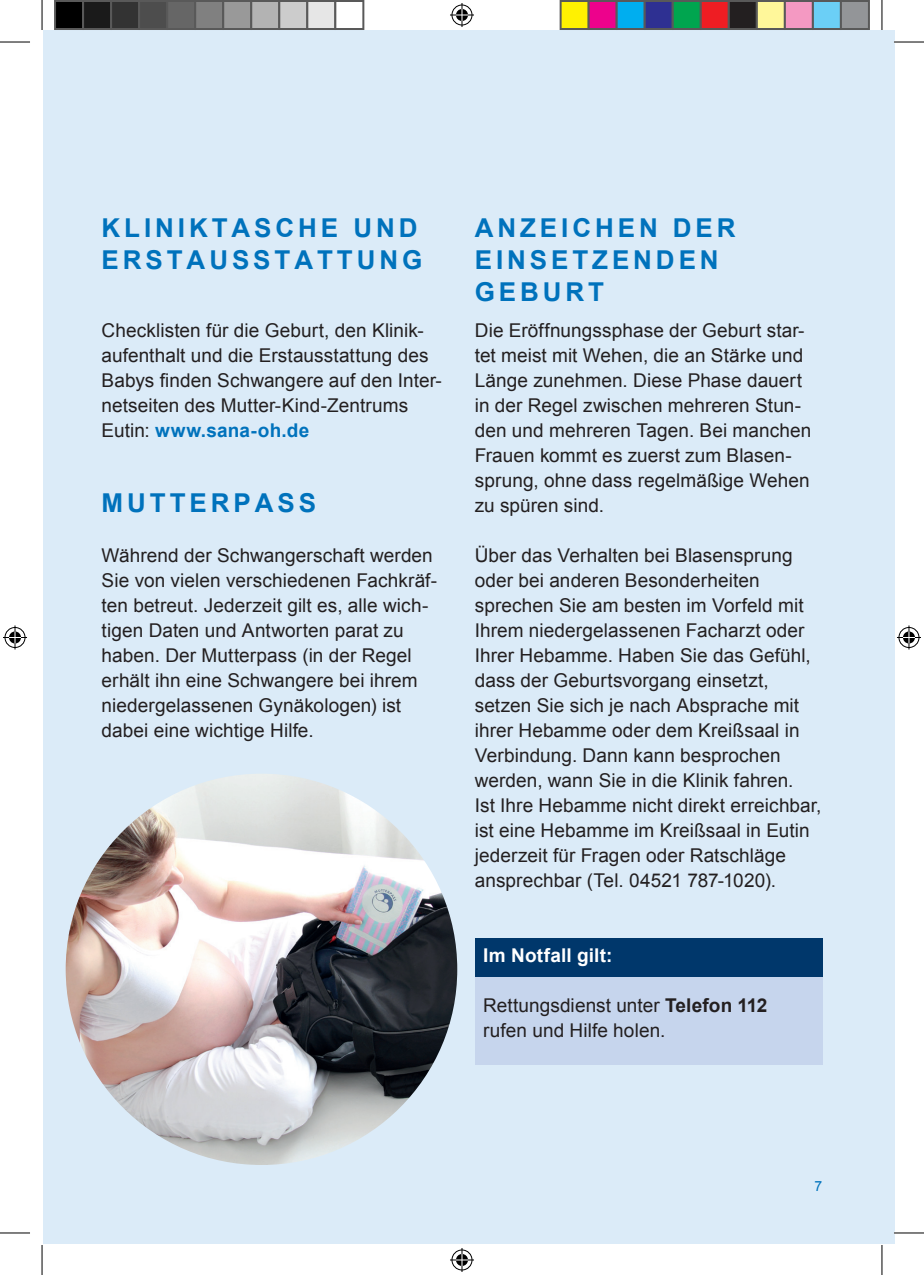
<style>
.page{position:relative;width:924px;height:1275px;background:#fff}
.page>*{position:absolute;margin:0;border:0;box-sizing:border-box;transform-origin:0 0}
.t1{font:700 26px/32px "Arial";letter-spacing:.15em;color:#0072bc}
.t2{font:19px/25px "Arial";letter-spacing:.005em;color:#231f20}
.t3{font:700 19px "Arial";letter-spacing:.01em;color:#fff}
.t4{font:14px "Arial";color:#0072bc}
.s1{font-weight:700;color:#0072bc}
.s2{font-weight:700}
</style>
<div class="page">
<div style="left:43px;top:30px;width:851px;height:1214px;background:#dbebf8"></div>
<div style="left:474px;top:938px;width:348px;height:39px;background:#00376b"></div>
<div style="left:474px;top:977px;width:348px;height:87px;background:#c6d5ed"></div>
<img style="left:66px;top:773px;width:391px;height:392px;border-radius:196px">
<hr style="left:893px;top:41px;width:30px;height:2px;background:#fff">
<hr style="left:893px;top:1231px;width:30px;height:3px;background:#fff">
<hr style="left:0;top:42px;width:30px;height:1px;background:#000">
<hr style="left:893px;top:42px;width:30px;height:1px;background:#000">
<hr style="left:0;top:1232px;width:30px;height:1px;background:#000">
<hr style="left:893px;top:1232px;width:30px;height:1px;background:#000">
<hr style="left:42px;top:0;width:1px;height:30px;background:#000">
<hr style="left:42px;top:1245px;width:1px;height:30px;background:#000">
<hr style="left:881px;top:0;width:1px;height:30px;background:#000">
<hr style="left:881px;top:1245px;width:1px;height:30px;background:#000">
<svg style="left:450px;top:3px;width:24px;height:24px"></svg>
<svg style="left:450px;top:1248px;width:24px;height:24px"></svg>
<svg style="left:3px;top:625px;width:24px;height:24px"></svg>
<svg style="left:897px;top:625px;width:23px;height:24px"></svg>
<div style="left:55px;top:1px;width:28px;height:28px;background:#000"></div>
<div style="left:54px;top:0;width:30px;height:30px;border:2px solid #595959"></div>
<div style="left:83px;top:1px;width:28px;height:28px;background:#1a1a1a"></div>
<div style="left:82px;top:0;width:30px;height:30px;border:2px solid #595959"></div>
<div style="left:111px;top:1px;width:28px;height:28px;background:#333"></div>
<div style="left:110px;top:0;width:30px;height:30px;border:2px solid #595959"></div>
<div style="left:139px;top:1px;width:28px;height:28px;background:#4d4d4d"></div>
<div style="left:138px;top:0;width:30px;height:30px;border:2px solid #595959"></div>
<div style="left:167px;top:1px;width:28px;height:28px;background:#666"></div>
<div style="left:166px;top:0;width:30px;height:30px;border:2px solid #595959"></div>
<div style="left:195px;top:1px;width:28px;height:28px;background:#808080"></div>
<div style="left:194px;top:0;width:30px;height:30px;border:2px solid #595959"></div>
<div style="left:223px;top:1px;width:28px;height:28px;background:#999"></div>
<div style="left:222px;top:0;width:30px;height:30px;border:2px solid #595959"></div>
<div style="left:251px;top:1px;width:28px;height:28px;background:#b3b3b3"></div>
<div style="left:250px;top:0;width:30px;height:30px;border:2px solid #595959"></div>
<div style="left:279px;top:1px;width:28px;height:28px;background:#ccc"></div>
<div style="left:278px;top:0;width:30px;height:30px;border:2px solid #595959"></div>
<div style="left:307px;top:1px;width:28px;height:28px;background:#e6e6e6"></div>
<div style="left:306px;top:0;width:30px;height:30px;border:2px solid #595959"></div>
<div style="left:334px;top:0;width:30px;height:30px;border:2px solid #595959"></div>
<div style="left:560px;top:1px;width:28px;height:28px;background:#fff101"></div>
<div style="left:559px;top:0;width:30px;height:30px;border:2px solid #595959"></div>
<div style="left:588px;top:1px;width:28px;height:28px;background:#ed028c"></div>
<div style="left:587px;top:0;width:30px;height:30px;border:2px solid #595959"></div>
<div style="left:616px;top:1px;width:28px;height:28px;background:#00aeef"></div>
<div style="left:615px;top:0;width:30px;height:30px;border:2px solid #595959"></div>
<div style="left:644px;top:1px;width:28px;height:28px;background:#2e3092"></div>
<div style="left:643px;top:0;width:30px;height:30px;border:2px solid #595959"></div>
<div style="left:672px;top:1px;width:28px;height:28px;background:#00a54f"></div>
<div style="left:671px;top:0;width:30px;height:30px;border:2px solid #595959"></div>
<div style="left:700px;top:1px;width:28px;height:28px;background:#ee1d23"></div>
<div style="left:699px;top:0;width:30px;height:30px;border:2px solid #595959"></div>
<div style="left:728px;top:1px;width:28px;height:28px;background:#231f20"></div>
<div style="left:727px;top:0;width:30px;height:30px;border:2px solid #595959"></div>
<div style="left:756px;top:1px;width:28px;height:28px;background:#fff79a"></div>
<div style="left:755px;top:0;width:30px;height:30px;border:2px solid #595959"></div>
<div style="left:784px;top:1px;width:28px;height:28px;background:#f499c2"></div>
<div style="left:783px;top:0;width:30px;height:30px;border:2px solid #595959"></div>
<div style="left:812px;top:1px;width:28px;height:28px;background:#6bcff6"></div>
<div style="left:811px;top:0;width:30px;height:30px;border:2px solid #595959"></div>
<div style="left:840px;top:1px;width:28px;height:28px;background:#939598"></div>
<div style="left:839px;top:0;width:30px;height:30px;border:2px solid #595959"></div>
<h1 class="t1" style="left:102px;top:213px;width:322px">KLINIKTASCHE UND<br>ERSTAUSSTATTUNG</h1>
<h1 class="t1" style="left:474px;top:213px;width:262px">ANZEICHEN DER<br>EINSETZENDEN<br>GEBURT</h1>
<p class="t2" style="left:102px;top:318px;width:341px">Checklisten für die Geburt, den Klinik&shy;aufenthalt und die Erstausstattung des Babys finden Schwangere auf den Inter&shy;netseiten des Mutter-Kind-Zentrums Eutin: <span class="s1">www.sana-oh.de</span></p>
<p class="t2" style="left:474px;top:318px;width:338px">Die Eröffnungssphase der Geburt star&shy;tet meist mit Wehen, die an Stärke und Länge zunehmen. Diese Phase dauert in der Regel zwischen mehreren Stun&shy;den und mehreren Tagen. Bei manchen Frauen kommt es zuerst zum Blasen&shy;sprung, ohne dass regelmäßige Wehen zu spüren sind.</p>
<p class="t2" style="left:474px;top:543px;width:348px">Über das Verhalten bei Blasensprung oder bei anderen Besonderheiten sprechen Sie am besten im Vorfeld mit Ihrem niedergelassenen Facharzt oder Ihrer Hebamme. Haben Sie das Gefühl, dass der Geburtsvorgang einsetzt, setzen Sie sich je nach Absprache mit ihrer Hebamme oder dem Kreißsaal in Verbindung. Dann kann besprochen werden, wann Sie in die Klinik fahren.<br>Ist Ihre Hebamme nicht direkt erreichbar, ist eine Hebamme im Kreißsaal in Eutin jederzeit für Fragen oder Ratschläge ansprechbar (Tel. 04521 787-1020).</p>
<h1 class="t1" style="left:102px;top:488px;width:216px">MUTTERPASS</h1>
<p class="t2" style="left:102px;top:543px;width:337px">Während der Schwangerschaft werden Sie von vielen verschiedenen Fachkräf&shy;ten betreut. Jederzeit gilt es, alle wich&shy;tigen Daten und Antworten parat zu haben. Der Mutterpass (in der Regel erhält ihn eine Schwangere bei ihrem niedergelassenen Gynäkologen) ist dabei eine wichtige Hilfe.</p>
<p class="t3" style="left:483px;top:943px;width:131px">Im Notfall gilt:</p>
<p class="t2" style="left:483px;top:993px;width:285px">Rettungsdienst unter <span class="s2">Telefon 112 </span>rufen und Hilfe holen.</p>
<p class="t4" style="left:814px;top:1177px;width:9px">7</p>
</div>
